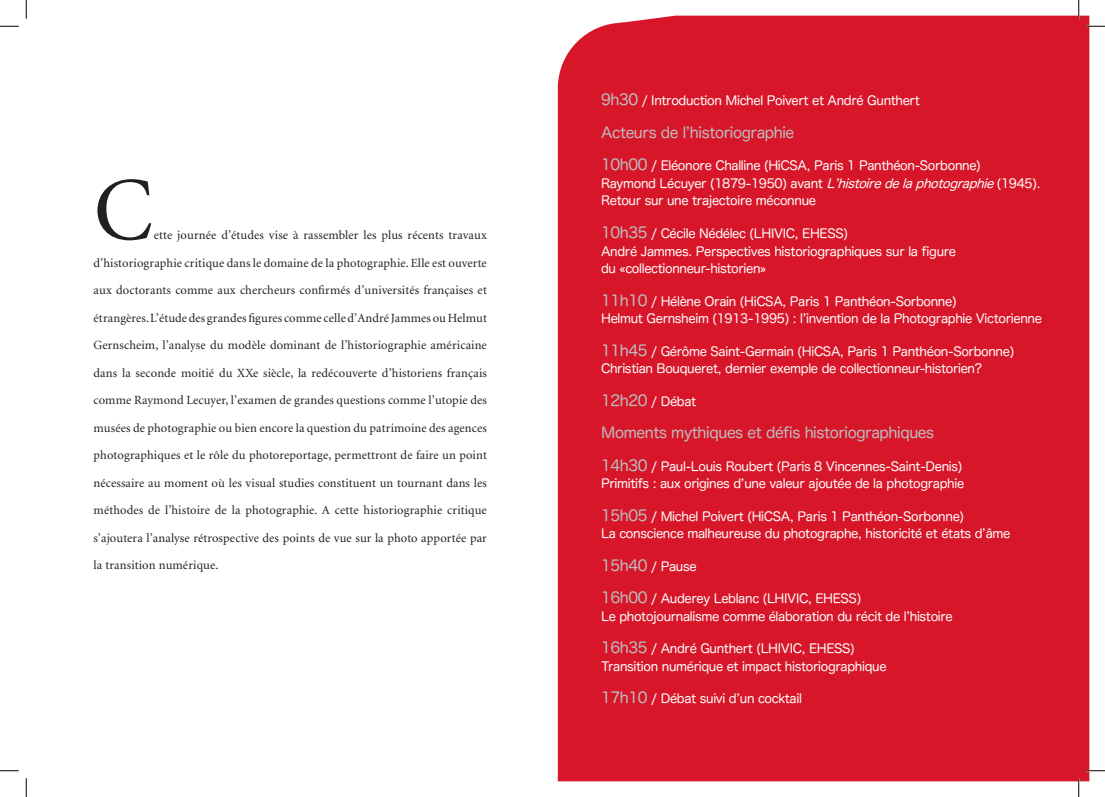
<style>
.page{position:relative;width:1105px;height:797px;background:#fff}
.page>*{position:absolute;margin:0;border:0;box-sizing:border-box;transform-origin:0 0}
.t1{font:90px "Minion";color:#231f20}
.t2{font:15px "Hira Maru Pro W4";letter-spacing:-.025em;color:#bcbdc0}
.t3{font:12.5px/17.5px "Hira Maru Pro N W4";letter-spacing:-.025em;color:#fff}
.t4{font:12.5px "Minion";letter-spacing:.01em;color:#231f20}
.s1{font-family:"Hira Maru Pro W4";font-size:15px;color:#bcbdc0}
.s2{font-style:italic}
</style>
<div class="page">
<div style="left:558px;top:16px;width:531px;height:765px;background:#d71729"></div>
<svg style="left:0;top:25px;width:19px;height:2px"></svg>
<svg style="left:1086px;top:25px;width:19px;height:2px"></svg>
<svg style="left:0;top:770px;width:19px;height:1px"></svg>
<svg style="left:1086px;top:770px;width:19px;height:1px"></svg>
<svg style="left:25px;top:0;width:2px;height:19px"></svg>
<svg style="left:25px;top:778px;width:2px;height:19px"></svg>
<svg style="left:1078px;top:0;width:1px;height:19px"></svg>
<svg style="left:1078px;top:778px;width:1px;height:19px"></svg>
<h1 class="t1" style="left:94px;top:166px;width:61px">C</h1>
<p class="t4" style="left:154px;top:229px;width:335px">ette journée d’études vise à rassembler les plus récents travaux</p>
<p class="t4" style="left:94px;top:256px;width:395px">d’historiographie critique dans le domaine de la photographie. Elle est ouverte</p>
<p class="t4" style="left:94px;top:284px;width:395px">aux doctorants comme aux chercheurs confirmés d’universités françaises et</p>
<p class="t4" style="left:94px;top:311px;width:395px">étrangères. L’étude des grandes figures comme celle d’André Jammes ou Helmut</p>
<p class="t4" style="left:94px;top:339px;width:395px">Gernscheim, l’analyse du modèle dominant de l’historiographie américaine</p>
<p class="t4" style="left:94px;top:366px;width:395px">dans la seconde moitié du XXe siècle, la redécouverte d’historiens français</p>
<p class="t4" style="left:94px;top:394px;width:395px">comme Raymond Lecuyer, l’examen de grandes questions comme l’utopie des</p>
<p class="t4" style="left:94px;top:421px;width:395px">musées de photographie ou bien encore la question du patrimoine des agences</p>
<p class="t4" style="left:94px;top:449px;width:395px">photographiques et le rôle du photoreportage, permettront de faire un point</p>
<p class="t4" style="left:94px;top:476px;width:395px">nécessaire au moment où les visual studies constituent un tournant dans les</p>
<p class="t4" style="left:94px;top:504px;width:395px">méthodes de l’histoire de la photographie. A cette historiographie critique</p>
<p class="t4" style="left:94px;top:531px;width:395px">s’ajoutera l’analyse rétrospective des points de vue sur la photo apportée par</p>
<p class="t4" style="left:94px;top:559px;width:126px">la transition numérique.</p>
<p class="t3" style="left:601px;top:91px;width:320px"><span class="s1">9h30</span> / Introduction Michel Poivert et André Gunthert</p>
<p class="t2" style="left:601px;top:119px;width:195px">Acteurs de l’historiographie</p>
<p class="t3" style="left:601px;top:156px;width:441px"><span class="s1">10h00</span> / Eléonore Challine (HiCSA, Paris 1 Panthéon-Sorbonne)<br>Raymond Lécuyer (1879-1950) avant <span class="s2">L’histoiredelaphotographie</span>(1945).<br>Retour sur une trajectoire méconnue</p>
<p class="t3" style="left:601px;top:224px;width:356px"><span class="s1">10h35</span> / Cécile Nédélec (LHIVIC, EHESS)<br>André Jammes. Perspectives historiographiques sur la figure du «collectionneur-historien»</p>
<p class="t3" style="left:601px;top:291px;width:442px"><span class="s1">11h10</span> / Hélène Orain (HiCSA, Paris 1 Panthéon-Sorbonne)<br>Helmut Gernsheim (1913-1995) : l’invention de la Photographie Victorienne</p>
<p class="t3" style="left:601px;top:341px;width:415px"><span class="s1">11h45</span> / Gérôme Saint-Germain (HiCSA, Paris 1 Panthéon-Sorbonne)<br>Christian Bouqueret, dernier exemple de collectionneur-historien?</p>
<p class="t3" style="left:601px;top:391px;width:97px"><span class="s1">12h20</span> / Débat</p>
<p class="t2" style="left:601px;top:419px;width:335px">Moments mythiques et défis historiographiques</p>
<p class="t3" style="left:601px;top:456px;width:365px"><span class="s1">14h30</span> / Paul-Louis Roubert (Paris 8 Vincennes-Saint-Denis)<br>Primitifs : aux origines d’une valeur ajoutée de la photographie</p>
<p class="t3" style="left:601px;top:506px;width:411px"><span class="s1">15h05</span> / Michel Poivert (HiCSA, Paris 1 Panthéon-Sorbonne)<br>La conscience malheureuse du photographe, historicité et états d’âme</p>
<p class="t3" style="left:601px;top:556px;width:97px"><span class="s1">15h40</span> / Pause</p>
<p class="t3" style="left:601px;top:589px;width:353px"><span class="s1">16h00</span> / Auderey Leblanc (LHIVIC, EHESS)<br>Le photojournalisme comme élaboration du récit de l’histoire</p>
<p class="t3" style="left:601px;top:639px;width:287px"><span class="s1">16h35</span> / André Gunthert (LHIVIC, EHESS)<br>Transition numérique et impact historiographique</p>
<p class="t3" style="left:601px;top:689px;width:202px"><span class="s1">17h10</span> / Débat suivi d’un cocktail</p>
</div>
